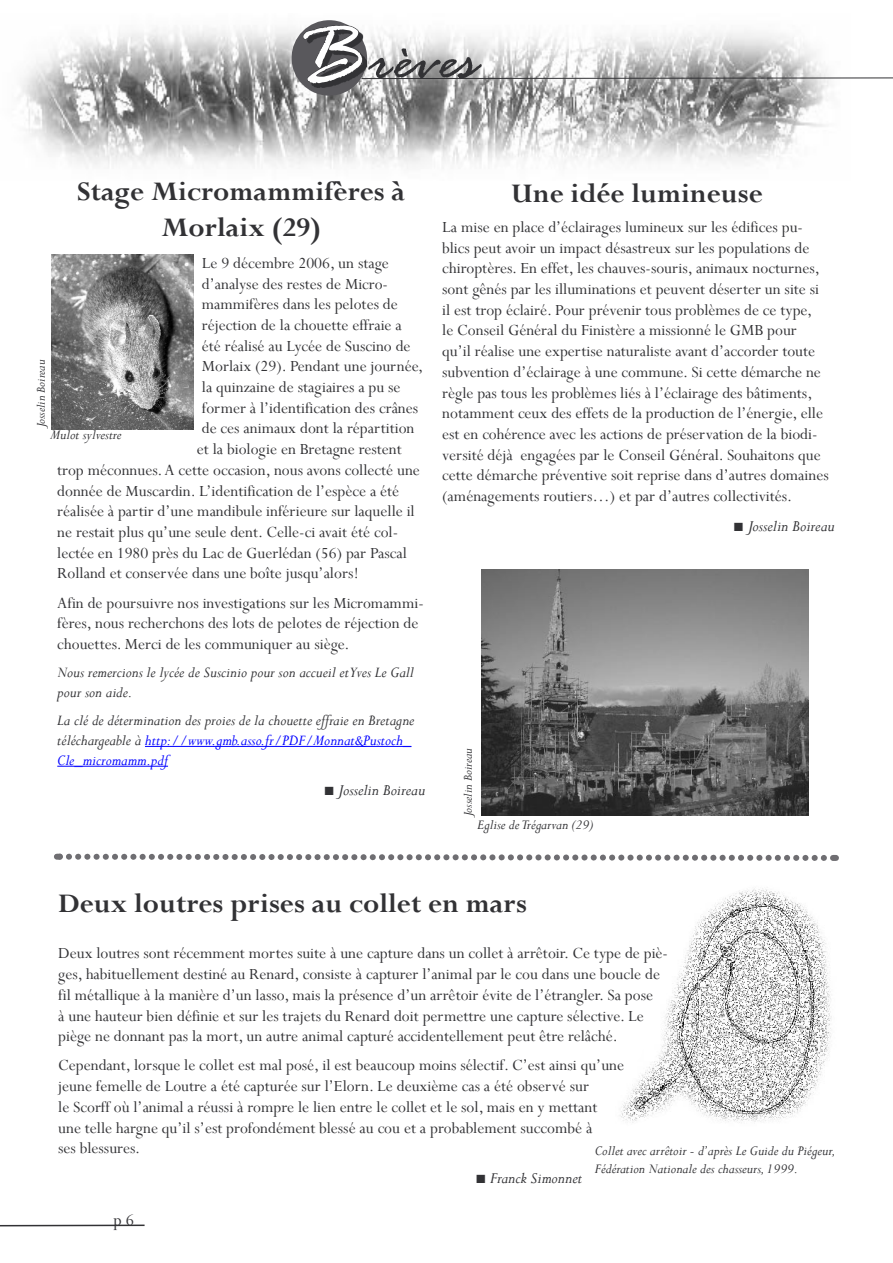
<style>
.page{position:relative;width:893px;height:1263px;background:#fff}
.page>*{position:absolute;margin:0;border:0;box-sizing:border-box;transform-origin:0 0}
.t1{font:italic 97.5px "Rage";color:#fff}
.t2{font:italic 66px "Rage";color:#323235}
.Titre_actu_et_brèves{font:700 30px/36px "Perpetua";color:#323235;text-align:center}
.Pagination{font:18px "Perpetua";color:#323235}
.Corps_de_texte{font:17.25px/20.7px "Perpetua";color:#323235}
.Corps_de_texte-2{font:italic 17.25px "Perpetua";color:#323235}
.Commentaire_de_bas_d_article{font:italic 16.5px/19.8px "Perpetua";color:#323235}
.Légende_photos{font:italic 15px/18px "Perpetua";color:#323235}
.Auteurs_photos{font:italic 13.5px "Perpetua";color:#323235}
.s1{color:#00f}
.s2{font-family:"Times New Roman";font-style:normal;font-size:18px}
</style>
<div class="page">
<hr style="left:0;top:1224px;width:145px;height:2px;background:#323235">
<img style="left:19px;top:20px;width:810px;height:149px">
<div style="left:292px;top:20px;width:75px;height:76px;background:#59585c;border-radius:50%"></div>
<svg style="left:311px;top:84px;width:55px;height:4px"></svg>
<hr style="left:145px;top:746px;width:266px;height:1px;background:#00f">
<hr style="left:57px;top:766px;width:111px;height:1px;background:#00f">
<img style="left:51px;top:255px;width:142px;height:174px">
<svg style="left:303px;top:25px;width:590px;height:59px"></svg>
<img style="left:620px;top:888px;width:212px;height:235px">
<img style="left:481px;top:570px;width:328px;height:245px">
<svg style="left:54px;top:853px;width:785px;height:8px"></svg>
<p class="t1" style="left:294px;top:5px;width:70px">B</p>
<p class="t2" style="left:369px;top:24px;width:110px">rèves</p>
<p class="Titre_actu_et_brèves" style="left:77px;top:172px;width:330px">Stage Micromammifères à<br>Morlaix (29)</p>
<p class="Corps_de_texte" style="left:202px;top:252px;width:189px">Le 9 décembre 2006, un stage</p>
<p class="Corps_de_texte" style="left:202px;top:273px;width:188px">d’analyse des restes de Micro-</p>
<p class="Corps_de_texte" style="left:202px;top:294px;width:197px">mammifères dans les pelotes de</p>
<p class="Corps_de_texte" style="left:202px;top:314px;width:201px">réjection de la chouette effraie a</p>
<p class="Corps_de_texte" style="left:202px;top:335px;width:210px">été réalisé au Lycée de Suscino de</p>
<p class="Corps_de_texte" style="left:202px;top:356px;width:223px">Morlaix (29). Pendant une journée,</p>
<p class="Corps_de_texte" style="left:202px;top:376px;width:200px">la quinzaine de stagiaires a pu se</p>
<p class="Corps_de_texte" style="left:202px;top:397px;width:218px">former à l’identification des crânes</p>
<p class="Corps_de_texte" style="left:202px;top:418px;width:214px">de ces animaux dont la répartition</p>
<p class="Corps_de_texte" style="left:197px;top:438px;width:207px">et la biologie en Bretagne restent</p>
<p class="Corps_de_texte" style="left:57px;top:459px;width:364px">trop méconnues. A cette occasion, nous avons collecté une</p>
<p class="Corps_de_texte" style="left:57px;top:480px;width:343px">donnée de Muscardin. L’identification de l’espèce a été</p>
<p class="Corps_de_texte" style="left:57px;top:501px;width:359px">réalisée à partir d’une mandibule inférieure sur laquelle il</p>
<p class="Corps_de_texte" style="left:57px;top:521px;width:342px">ne restait plus qu’une seule dent. Celle-ci avait été col-</p>
<p class="Corps_de_texte" style="left:57px;top:542px;width:351px">lectée en 1980 près du Lac de Guerlédan (56) par Pascal</p>
<p class="Corps_de_texte" style="left:57px;top:563px;width:303px">Rolland et conservée dans une boîte jusqu’alors!</p>
<p class="Corps_de_texte" style="left:57px;top:592px;width:368px">Afin de poursuivre nos investigations sur les Micromammi&shy;fères, nous recherchons des lots de pelotes de réjection de chouettes. Merci de les communiquer au siège.</p>
<p class="Commentaire_de_bas_d_article" style="left:57px;top:662px;width:358px">Nous remercions le lycée de Suscinio pour son accueil et Yves Le Gall pour son aide.</p>
<p class="Commentaire_de_bas_d_article" style="left:57px;top:710px;width:359px">La clé de détermination des proies de la chouette effraie en Bretagne téléchargeable à <span class="s1">http://www.gmb.asso.fr/PDF/Monnat&amp;Pustoch_<br>Cle_micromamm.pdf</span></p>
<p class="Corps_de_texte-2" style="left:324px;top:779px;width:103px"><span class="s2">■</span> Josselin Boireau</p>
<p class="Auteurs_photos" style="left:33px;top:427px;width:69px;rotate:-90deg">Josselin Boireau</p>
<p class="Légende_photos" style="left:50px;top:425px;width:73px">Mulot sylvestre</p>
<p class="Titre_actu_et_brèves" style="left:511px;top:175px;width:253px">Une idée lumineuse</p>
<p class="Corps_de_texte" style="left:442px;top:216px;width:388px">La mise en place d’éclairages lumineux sur les édifices pu&shy;blics peut avoir un impact désastreux sur les populations de chiroptères. En effet, les chauves-souris, animaux nocturnes, sont gênés par les illuminations et peuvent déserter un site si il est trop éclairé. Pour prévenir tous problèmes de ce type,<br>le Conseil Général du Finistère a missionné le GMB pour qu’il réalise une expertise naturaliste avant d’accorder toute subvention d’éclairage à une commune. Si cette démarche ne règle pas tous les problèmes liés à l’éclairage des bâtiments, notamment ceux des effets de la production de l’énergie, elle est en cohérence avec les actions de préservation de la biodi&shy;versité déjà engagées par le Conseil Général. Souhaitons que cette démarche préventive soit reprise dans d’autres domaines (aménagements routiers…) et par d’autres collectivités.</p>
<p class="Corps_de_texte-2" style="left:733px;top:515px;width:103px"><span class="s2">■</span> Josselin Boireau</p>
<p class="Auteurs_photos" style="left:460px;top:816px;width:69px;rotate:-90deg">Josselin Boireau</p>
<p class="Légende_photos" style="left:477px;top:815px;width:117px">Eglise de Trégarvan (29)</p>
<p class="Titre_actu_et_brèves" style="left:58px;top:885px;width:470px">Deux loutres prises au collet en mars</p>
<p class="Corps_de_texte" style="left:58px;top:943px;width:611px">Deux loutres sont récemment mortes suite à une capture dans un collet à arrêtoir. Ce type de piè&shy;ges, habituellement destiné au Renard, consiste à capturer l’animal par le cou dans une boucle de fil métallique à la manière d’un lasso, mais la présence d’un arrêtoir évite de l’étrangler. Sa pose<br>à une hauteur bien définie et sur les trajets du Renard doit permettre une capture sélective. Le piège ne donnant pas la mort, un autre animal capturé accidentellement peut être relâché.</p>
<p class="Corps_de_texte" style="left:58px;top:1055px;width:567px">Cependant, lorsque le collet est mal posé, il est beaucoup moins sélectif. C’est ainsi qu’une jeune femelle de Loutre a été capturée sur l’Elorn. Le deuxième cas a été observé sur<br>le Scorff où l’animal a réussi à rompre le lien entre le collet et le sol, mais en y mettant une telle hargne qu’il s’est profondément blessé au cou et a probablement succombé à<br>ses blessures.</p>
<p class="Corps_de_texte-2" style="left:475px;top:1167px;width:108px"><span class="s2">■</span> Franck Simonnet</p>
<p class="Légende_photos" style="left:595px;top:1141px;width:242px">Collet avec arrêtoir - d’après Le Guide du Piégeur,<br>Fédération Nationale des chasseurs, 1999.</p>
<p class="Pagination" style="left:113px;top:1209px;width:22px">p 6</p>
</div>
